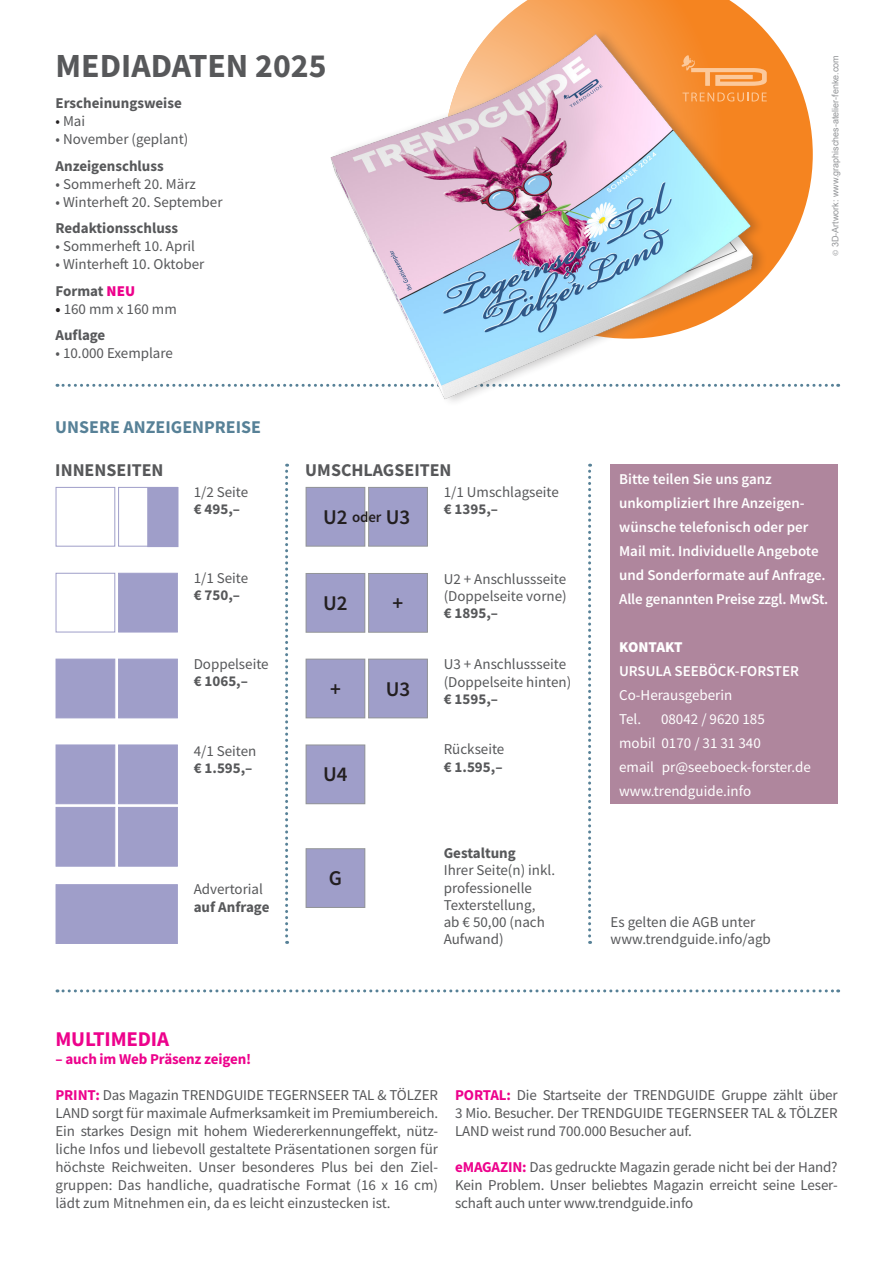
<style>
.page{position:relative;width:893px;height:1263px;background:#fff}
.page>*{position:absolute;margin:0;border:0;box-sizing:border-box;transform-origin:0 0}
.t1{font:700 33.75px "Source Sans Pro";color:#57585a}
.t2{font:600 21px "Source Sans Pro";letter-spacing:-.01em;color:#231f20}
.t3{font:700 21px "Source Sans Pro";letter-spacing:-.01em;color:#ed028c}
.t4{font:700 18px "Source Sans Pro";color:#57585a}
.t5{font:700 18px "Source Sans Pro";color:#578197}
.t6{font:15px/17.2px "Source Sans Pro";color:#57585a}
.t7{font:600 15px/24px "Source Sans Pro";color:#fff}
.t8{font:15px "Source Sans Pro";color:#fff}
.t9{font:700 15px "Source Sans Pro";color:#57585a}
.t10{font:700 15px "Source Sans Pro";letter-spacing:-.01em;color:#ed028c}
.t11{font:900 15px "Source Sans Pro";letter-spacing:-.015em;color:#fff}
.t12{font:600 15px "Source Sans Pro";color:#231f20}
.t13{font:9px "Arial";color:#939598}
.s1{font-family:"Minion Pro"}
.s2{color:#231f20}
.s3{font-weight:900;color:#ed028c}
.s4{font-weight:700;color:#231f20}
.s5{font-weight:700}
.s6{font-weight:700;color:#ed028c}
</style>
<div class="page">
<div style="left:611px;top:464px;width:227px;height:340px;background:#af869d"></div>
<svg style="left:724px;top:0;width:89px;height:275px;fill:#f58420"></svg>
<svg style="left:495px;top:0;width:229px;height:27px;background:#f69c4d"></svg>
<div style="left:56px;top:744px;width:59px;height:60px;background:#9f9ec9;border:1px solid #9f9ec9"></div>
<div style="left:118px;top:744px;width:60px;height:60px;background:#9f9ec9;border:1px solid #9f9ec9"></div>
<div style="left:147px;top:487px;width:31px;height:60px;background:#9f9ec9;border:2px solid #9f9ec9"></div>
<div style="left:56px;top:487px;width:59px;height:59px;border:1px solid #9f9ec9"></div>
<div style="left:118px;top:487px;width:60px;height:59px;border:1px solid #9f9ec9"></div>
<div style="left:56px;top:573px;width:59px;height:59px;border:1px solid #9f9ec9"></div>
<div style="left:118px;top:573px;width:60px;height:59px;background:#9f9ec9"></div>
<div style="left:56px;top:659px;width:59px;height:59px;background:#9f9ec9"></div>
<div style="left:118px;top:659px;width:60px;height:59px;background:#9f9ec9"></div>
<svg style="left:57px;top:384px;width:782px;height:3px"></svg>
<div style="left:56px;top:807px;width:59px;height:59px;background:#9f9ec9"></div>
<div style="left:118px;top:807px;width:60px;height:59px;background:#9f9ec9"></div>
<div style="left:56px;top:884px;width:122px;height:60px;background:#9f9ec9;border:1px solid #9f9ec9"></div>
<div style="left:306px;top:745px;width:59px;height:59px;background:#9f9ec9"></div>
<div style="left:306px;top:744px;width:59px;height:60px;border:1px solid #939598"></div>
<div style="left:306px;top:487px;width:59px;height:59px;background:#9f9ec9"></div>
<div style="left:306px;top:487px;width:59px;height:59px;border:1px solid #939598"></div>
<div style="left:306px;top:659px;width:59px;height:59px;background:#9f9ec9"></div>
<div style="left:306px;top:659px;width:59px;height:59px;border:1px solid #939598"></div>
<div style="left:369px;top:659px;width:58px;height:59px;background:#9f9ec9"></div>
<div style="left:368px;top:659px;width:60px;height:59px;border:1px solid #939598"></div>
<div style="left:369px;top:487px;width:58px;height:59px;background:#9f9ec9"></div>
<div style="left:368px;top:487px;width:60px;height:59px;border:1px solid #939598"></div>
<div style="left:306px;top:573px;width:59px;height:59px;background:#9f9ec9"></div>
<div style="left:306px;top:573px;width:59px;height:60px;border:1px solid #939598"></div>
<div style="left:369px;top:573px;width:58px;height:59px;background:#9f9ec9"></div>
<div style="left:368px;top:573px;width:60px;height:60px;border:1px solid #939598"></div>
<svg style="left:57px;top:989px;width:782px;height:3px"></svg>
<svg style="left:285px;top:464px;width:3px;height:480px"></svg>
<svg style="left:588px;top:464px;width:3px;height:480px"></svg>
<div style="left:306px;top:849px;width:59px;height:58px;background:#9f9ec9"></div>
<div style="left:306px;top:848px;width:59px;height:60px;border:1px solid #939598"></div>
<div style="left:329px;top:28px;width:439px;height:380px;background:#231f20;opacity:.25"></div>
<img style="left:320px;top:27px;width:439px;height:379px">
<svg style="left:682px;top:92px;width:85px;height:10px"></svg>
<svg style="left:681px;top:55px;width:86px;height:31px;background:#f79b4a"></svg>
<p class="t1" style="left:55px;top:43px;width:272px">MEDIADATEN 2025</p>
<p class="t13" style="left:830px;top:256px;width:202px;rotate:-90deg"><span class="s1">©</span> 3D-Artwork: www.graphisches-atelier-fenke.com</p>
<p class="t9" style="left:55px;top:93px;width:128px">Erscheinungsweise</p>
<p class="t6" style="left:55px;top:113px;width:31px"><span class="s2">•</span> Mai</p>
<p class="t6" style="left:55px;top:131px;width:134px">• November (geplant)</p>
<p class="t9" style="left:55px;top:156px;width:110px">Anzeigenschluss</p>
<p class="t6" style="left:55px;top:175px;width:142px">• Sommerheft 20. März</p>
<p class="t6" style="left:55px;top:193px;width:169px">• Winterheft 20. September</p>
<p class="t9" style="left:55px;top:218px;width:124px">Redaktionsschluss</p>
<p class="t6" style="left:55px;top:238px;width:141px">• Sommerheft 10. April</p>
<p class="t6" style="left:55px;top:256px;width:150px">• Winterheft 10. Oktober</p>
<p class="t9" style="left:55px;top:281px;width:81px">Format <span class="s3">NEU</span></p>
<p class="t6" style="left:55px;top:300px;width:123px"><span class="s4">•</span> 160 mm x 160 mm</p>
<p class="t9" style="left:55px;top:325px;width:51px">Auflage</p>
<p class="t6" style="left:55px;top:345px;width:119px">• 10.000 Exemplare</p>
<p class="t5" style="left:55px;top:414px;width:207px">UNSERE ANZEIGENPREISE</p>
<p class="t4" style="left:55px;top:458px;width:110px">INNENSEITEN</p>
<p class="t6" style="left:194px;top:483px;width:56px">1/2 Seite <span class="s5">€ 495,–</span></p>
<p class="t6" style="left:194px;top:569px;width:56px">1/1 Seite <span class="s5">€ 750,–</span></p>
<p class="t6" style="left:194px;top:655px;width:76px">Doppelseite <span class="s5">€ 1065,–</span></p>
<p class="t6" style="left:194px;top:742px;width:64px">4/1 Seiten <span class="s5">€ 1.595,–</span></p>
<p class="t6" style="left:194px;top:881px;width:77px">Advertorial <span class="s5">auf Anfrage</span></p>
<p class="t4" style="left:305px;top:458px;width:148px">UMSCHLAGSEITEN</p>
<p class="t6" style="left:444px;top:483px;width:117px">1/1 Umschlagseite <span class="s5">€ 1395,–</span></p>
<p class="t2" style="left:323px;top:503px;width:26px">U2</p>
<p class="t12" style="left:352px;top:507px;width:31px">oder</p>
<p class="t2" style="left:386px;top:503px;width:26px">U3</p>
<p class="t2" style="left:323px;top:589px;width:26px">U2</p>
<p class="t2" style="left:393px;top:589px;width:12px">+</p>
<p class="t2" style="left:330px;top:675px;width:12px">+</p>
<p class="t2" style="left:386px;top:675px;width:26px">U3</p>
<p class="t2" style="left:323px;top:761px;width:26px">U4</p>
<p class="t2" style="left:329px;top:864px;width:15px">G</p>
<p class="t6" style="left:444px;top:570px;width:124px;text-align:justify">U2 + Anschlussseite (Doppelseite vorne) <span class="s5">€ 1895,–</span></p>
<p class="t6" style="left:444px;top:656px;width:129px">U3 + Anschlussseite (Doppelseite hinten) <span class="s5">€ 1595,–</span></p>
<p class="t6" style="left:444px;top:741px;width:62px">Rückseite <span class="s5">€ 1.595,–</span></p>
<p class="t9" style="left:444px;top:843px;width:74px">Gestaltung</p>
<p class="t6" style="left:444px;top:862px;width:113px">Ihrer Seite(n) inkl. professionelle<br>Texterstellung,<br>ab € 50,00 (nach<br>Aufwand)</p>
<p class="t7" style="left:619px;top:467px;width:211px">Bitte teilen Sie uns ganz unkompliziert Ihre Anzeigen&shy;wünsche telefonisch oder per<br>Mail mit. Individuelle Angebote und Sonderformate auf Anfrage.<br>Alle genannten Preise zzgl. MwSt.</p>
<p class="t11" style="left:619px;top:636px;width:65px">KONTAKT</p>
<p class="t7" style="left:619px;top:659px;width:181px">URSULA SEEBÖCK-FORSTER</p>
<p class="t8" style="left:619px;top:685px;width:115px">Co-Herausgeberin</p>
<p class="t8" style="left:619px;top:709px;width:24px">Tel.</p>
<p class="t8" style="left:661px;top:709px;width:105px">08042 / 9620 185</p>
<p class="t8" style="left:619px;top:733px;width:143px">mobil 0170 / 31 31 340</p>
<p class="t8" style="left:619px;top:757px;width:193px">email pr@seeboeck-forster.de</p>
<p class="t8" style="left:619px;top:781px;width:133px">www.trendguide.info</p>
<p class="t6" style="left:611px;top:913px;width:162px">Es gelten die AGB unter www.trendguide.info/agb</p>
<p class="t3" style="left:55px;top:1025px;width:115px">MULTIMEDIA</p>
<p class="t10" style="left:55px;top:1049px;width:197px">– auch im Web Präsenz zeigen!</p>
<p class="t6" style="left:55px;top:1086px;width:384px;line-height:18px;text-align:justify"><span class="s6">PRINT:</span> Das Magazin TRENDGUIDE TEGERNSEER TAL &amp; TÖLZER LAND sorgt für maximale Aufmerksamkeit im Premiumbereich.<br>Ein starkes Design mit hohem Wiedererkennungeffekt, nütz&shy;liche Infos und liebevoll gestaltete Präsentationen sorgen für höchste Reichweiten. Unser besonderes Plus bei den Ziel&shy;gruppen: Das handliche, quadratische Format (16 x 16 cm) lädt zum Mitnehmen ein, da es leicht einzustecken ist.</p>
<p class="t6" style="left:455px;top:1086px;width:384px;line-height:18px;text-align:justify"><span class="s6">PORTAL:</span> Die Startseite der TRENDGUIDE Gruppe zählt über 3 Mio. Besucher. Der TRENDGUIDE TEGERNSEER TAL &amp; TÖLZER LAND weist rund 700.000 Besucher auf.</p>
<p class="t6" style="left:455px;top:1158px;width:384px;line-height:18px;text-align:justify"><span class="s6">eMAGAZIN:</span> Das gedruckte Magazin gerade nicht bei der Hand?<br>Kein Problem. Unser beliebtes Magazin erreicht seine Leser&shy;schaft auch unter www.trendguide.info</p>
</div>
